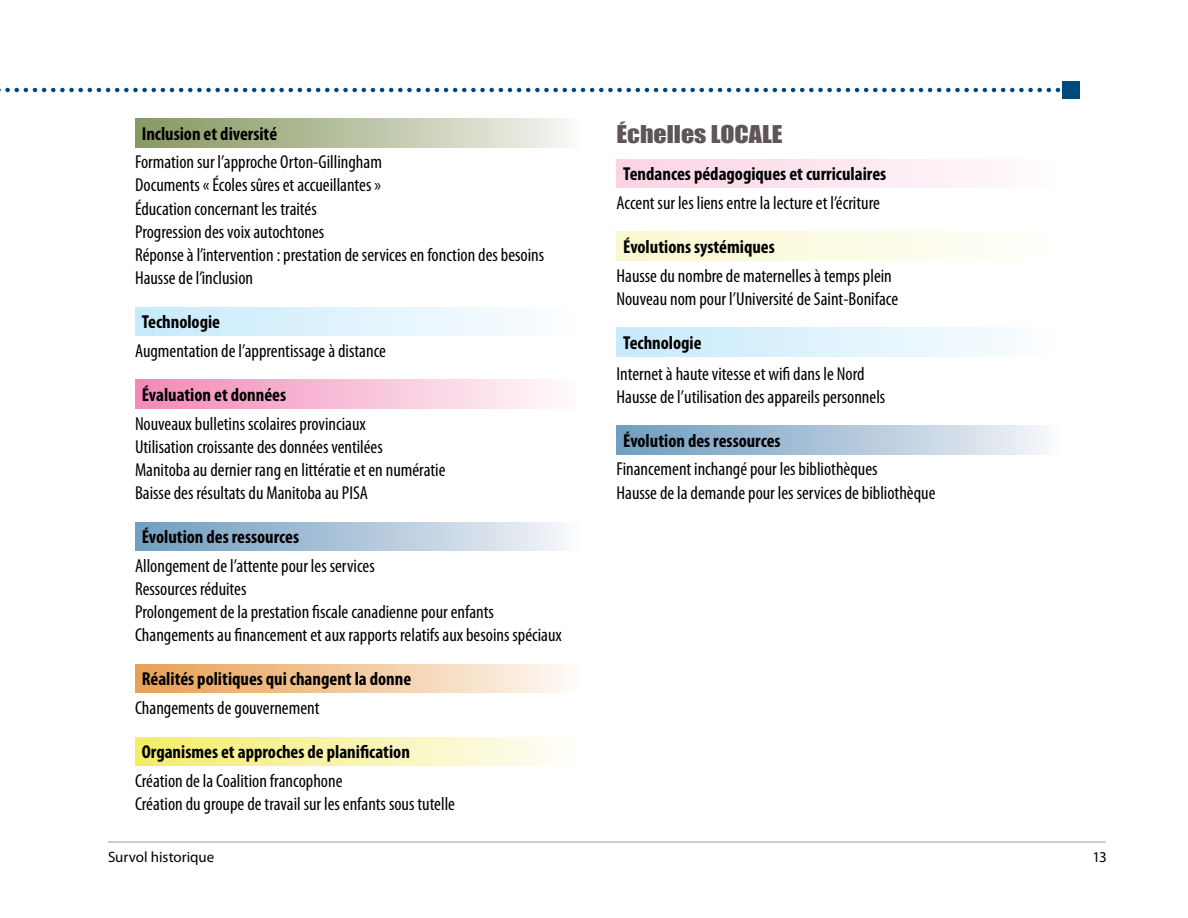
<style>
.page{position:relative;width:1188px;height:918px;background:#fff}
.page>*{position:absolute;margin:0;border:0;box-sizing:border-box;transform-origin:0 0}
.Events_Header{font:22.5px "Impact";color:#5f5558;scale:1.15 1}
.Historical_Scan_Para{font:condensed 18.75px "Myriad Pro";color:#000}
.Paragraph_End{font:condensed 18.75px "Myriad Pro";color:#000}
.t1{font:700 condensed 18.75px "Myriad Pro";color:#000}
.t2{font:15px "Myriad Pro";color:#000}
</style>
<div class="page">
<hr style="left:108px;top:841px;width:998px;height:2px;background:#bcbec0">
<div style="left:135px;top:119px;width:445px;height:28px;background:linear-gradient(to right,#83955d,#f5f5f1)"></div>
<div style="left:135px;top:307px;width:445px;height:29px;background:linear-gradient(to right,#c6eafb,#fcfeff)"></div>
<div style="left:135px;top:380px;width:445px;height:29px;background:linear-gradient(to right,#f288b7,#fffcfd)"></div>
<div style="left:135px;top:522px;width:445px;height:29px;background:linear-gradient(to right,#6d9bbe,#f5f5f8)"></div>
<div style="left:135px;top:664px;width:445px;height:29px;background:linear-gradient(to right,#e89f53,#fdf9f4)"></div>
<div style="left:135px;top:737px;width:445px;height:29px;background:linear-gradient(to right,#f3ec69,#fefefc)"></div>
<div style="left:616px;top:159px;width:445px;height:29px;background:linear-gradient(to right,#fad3e4,#fffcfd)"></div>
<div style="left:616px;top:232px;width:445px;height:29px;background:linear-gradient(to right,#faf8cf,#fffffc)"></div>
<div style="left:616px;top:328px;width:445px;height:28px;background:linear-gradient(to right,#c6eafb,#fcfeff)"></div>
<div style="left:616px;top:426px;width:445px;height:28px;background:linear-gradient(to right,#6d9bbe,#f5f5f8)"></div>
<svg style="left:0;top:88px;width:1061px;height:4px"></svg>
<div style="left:1062px;top:81px;width:18px;height:18px;background:#00497c"></div>
<p class="t1" style="left:142px;top:122px;width:137px">Inclusion et diversité</p>
<p class="Historical_Scan_Para" style="left:135px;top:151px;width:249px">Formation sur l’approche Orton-Gillingham</p>
<p class="Historical_Scan_Para" style="left:135px;top:174px;width:248px">Documents « Écoles sûres et accueillantes »</p>
<p class="Historical_Scan_Para" style="left:135px;top:197px;width:183px">Éducation concernant les traités</p>
<p class="Historical_Scan_Para" style="left:135px;top:220px;width:191px">Progression des voix autochtones</p>
<p class="Historical_Scan_Para" style="left:135px;top:243px;width:411px">Réponse à l’intervention : prestation de services en fonction des besoins</p>
<p class="Paragraph_End" style="left:135px;top:267px;width:120px">Hausse de l’inclusion</p>
<p class="t1" style="left:142px;top:310px;width:80px">Technologie</p>
<p class="Paragraph_End" style="left:135px;top:339px;width:253px">Augmentation de l’apprentissage à distance</p>
<p class="t1" style="left:142px;top:383px;width:146px">Évaluation et données</p>
<p class="Historical_Scan_Para" style="left:135px;top:412px;width:232px">Nouveaux bulletins scolaires provinciaux</p>
<p class="Historical_Scan_Para" style="left:135px;top:435px;width:249px">Utilisation croissante des données ventilées</p>
<p class="Historical_Scan_Para" style="left:135px;top:458px;width:312px">Manitoba au dernier rang en littératie et en numératie</p>
<p class="Paragraph_End" style="left:135px;top:482px;width:235px">Baisse des résultats du Manitoba au PISA</p>
<p class="t1" style="left:142px;top:525px;width:159px">Évolution des ressources</p>
<p class="Historical_Scan_Para" style="left:135px;top:554px;width:241px">Allongement de l’attente pour les services</p>
<p class="Historical_Scan_Para" style="left:135px;top:577px;width:113px">Ressources réduites</p>
<p class="Historical_Scan_Para" style="left:135px;top:601px;width:360px">Prolongement de la prestation fiscale canadienne pour enfants</p>
<p class="Paragraph_End" style="left:135px;top:624px;width:428px">Changements au financement et aux rapports relatifs aux besoins spéciaux</p>
<p class="t1" style="left:142px;top:667px;width:271px">Réalités politiques qui changent la donne</p>
<p class="Paragraph_End" style="left:135px;top:696px;width:186px">Changements de gouvernement</p>
<p class="t1" style="left:142px;top:740px;width:270px">Organismes et approches de planification</p>
<p class="Historical_Scan_Para" style="left:135px;top:769px;width:209px">Création de la Coalition francophone</p>
<p class="Historical_Scan_Para" style="left:135px;top:792px;width:322px">Création du groupe de travail sur les enfants sous tutelle</p>
<p class="Events_Header" style="left:616px;top:117px;width:146px">Échelles LOCALE</p>
<p class="t1" style="left:623px;top:162px;width:265px">Tendances pédagogiques et curriculaires</p>
<p class="Paragraph_End" style="left:616px;top:191px;width:265px">Accent sur les liens entre la lecture et l’écriture</p>
<p class="t1" style="left:623px;top:235px;width:153px">Évolutions systémiques</p>
<p class="Historical_Scan_Para" style="left:616px;top:264px;width:277px">Hausse du nombre de maternelles à temps plein</p>
<p class="Paragraph_End" style="left:616px;top:287px;width:283px">Nouveau nom pour l’Université de Saint-Boniface</p>
<p class="t1" style="left:623px;top:331px;width:80px">Technologie</p>
<p class="Historical_Scan_Para" style="left:616px;top:362px;width:250px">Internet à haute vitesse et wifi dans le Nord</p>
<p class="Paragraph_End" style="left:616px;top:385px;width:270px">Hausse de l’utilisation des appareils personnels</p>
<p class="t1" style="left:623px;top:429px;width:159px">Évolution des ressources</p>
<p class="Historical_Scan_Para" style="left:616px;top:458px;width:263px">Financement inchangé pour les bibliothèques</p>
<p class="Historical_Scan_Para" style="left:616px;top:481px;width:320px">Hausse de la demande pour les services de bibliothèque</p>
<p class="t2" style="left:108px;top:847px;width:108px">Survol historique</p>
<p class="t2" style="left:1093px;top:847px;width:16px">13</p>
</div>
